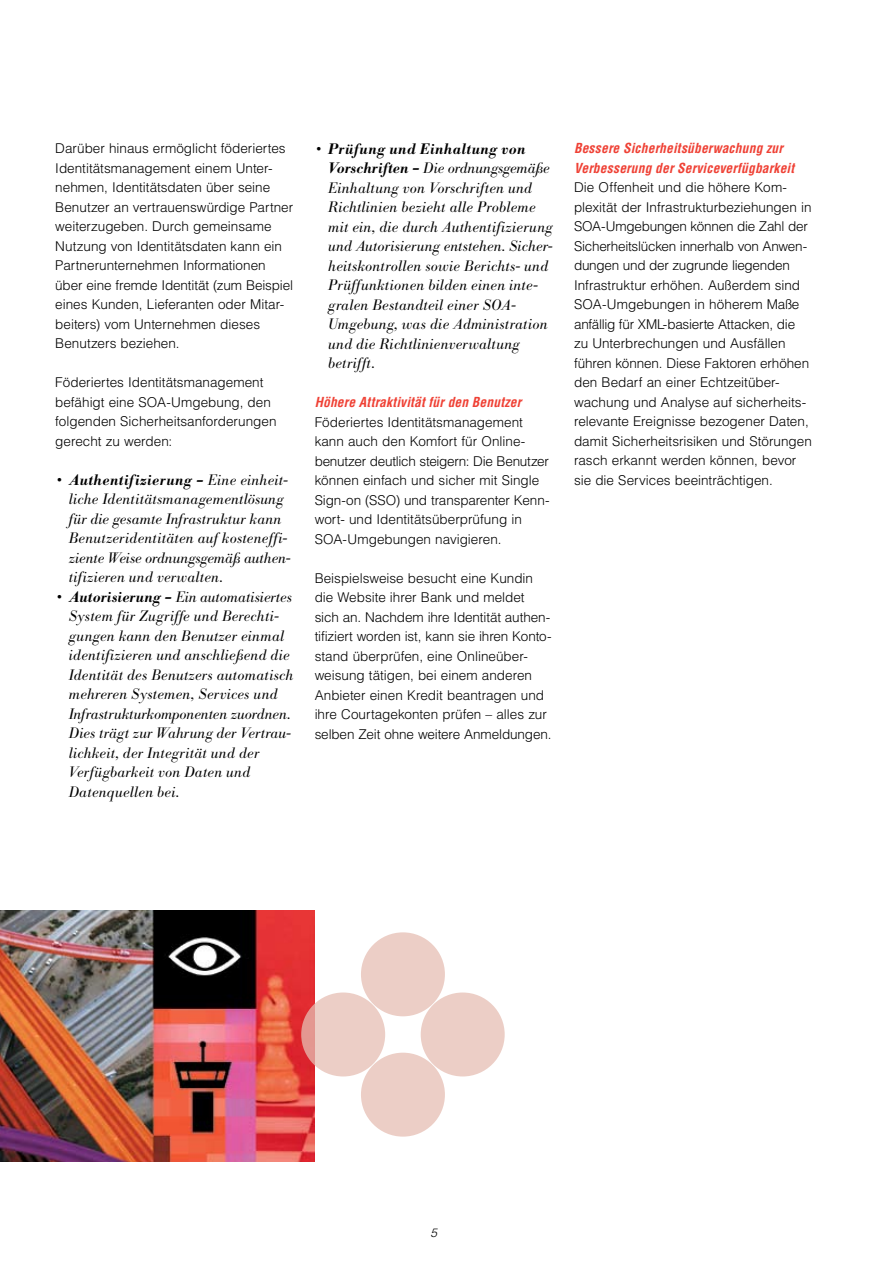
<style>
.page{position:relative;width:893px;height:1263px;background:#fff}
.page>*{position:absolute;margin:0;border:0;box-sizing:border-box;transform-origin:0 0}
.t1{font:italic 300 15px/19.5px "Bodoni BE";letter-spacing:.015em;color:#000}
.t2{font:italic 500 15px "Bodoni BE";color:#000}
.t3{font:300 13.5px/19.5px "Helvetica";color:#000}
.t4{font:italic 700 condensed 13.5px/19.5px "Helvetica";letter-spacing:.01em;color:#ef4135}
.s1{font-weight:500}
</style>
<div class="page">
<img style="left:0;top:910px;width:315px;height:251px">
<div style="left:361px;top:932px;width:84px;height:84px;background:#eccec6;border-radius:50%"></div>
<div style="left:361px;top:1053px;width:84px;height:83px;background:#eccec6;border-radius:50%"></div>
<div style="left:421px;top:992px;width:84px;height:84px;background:#eccec6;border-radius:50%"></div>
<svg style="left:301px;top:992px;width:84px;height:84px;background:#ebc7c0"></svg>
<p class="t3" style="left:55px;top:138px;width:240px">Darüber hinaus ermöglicht föderiertes Identitätsmanagement einem Unter&shy;nehmen, Identitätsdaten über seine Benutzer an vertrauenswürdige Partner weiterzugeben. Durch gemeinsame Nutzung von Identitätsdaten kann ein Partnerunternehmen Informationen über eine fremde Identität (zum Beispiel eines Kunden, Lieferanten oder Mitar&shy;beiters) vom Unternehmen dieses Benutzers beziehen.</p>
<p class="t3" style="left:55px;top:372px;width:223px">Föderiertes Identitätsmanagement befähigt eine SOA-Umgebung, den folgenden Sicherheitsanforderungen gerecht zu werden:</p>
<p class="t1" style="left:69px;top:470px;width:226px"><span class="s1">Authentifizierung –</span> Eine einheit&shy;liche Identitätsmanagementlösung für die gesamte Infrastruktur kann Benutzeridentitäten auf kosteneffi&shy;ziente Weise ordnungsgemäß authen&shy;tifizieren und verwalten.<br><span class="s1">Autorisierung –</span> Ein automatisiertes System für Zugriffe und Berechti&shy;gungen kann den Benutzer einmal identifizieren und anschließend die Identität des Benutzers automatisch mehreren Systemen, Services und Infrastrukturkomponenten zuordnen.<br>Dies trägt zur Wahrung der Vertrau&shy;lichkeit, der Integrität und der Verfügbarkeit von Daten und Datenquellen bei.</p>
<p class="t2" style="left:57px;top:471px;width:6px">•</p>
<p class="t2" style="left:57px;top:588px;width:6px">•</p>
<p class="t2" style="left:316px;top:140px;width:6px">•</p>
<p class="t4" style="left:574px;top:138px;width:222px">Bessere Sicherheitsüberwachung zur<br>Verbesserung der Serviceverfügbarkeit</p>
<p class="t3" style="left:574px;top:177px;width:239px">Die Offenheit und die höhere Kom&shy;plexität der Infrastrukturbeziehungen in SOA-Umgebungen können die Zahl der Sicherheitslücken innerhalb von Anwen&shy;dungen und der zugrunde liegenden Infrastruktur erhöhen. Außerdem sind SOA-Umgebungen in höherem Maße anfällig für XML-basierte Attacken, die zu Unterbrechungen und Ausfällen führen können. Diese Faktoren erhöhen den Bedarf an einer Echtzeitüber&shy;wachung und Analyse auf sicherheits&shy;relevante Ereignisse bezogener Daten, damit Sicherheitsrisiken und Störungen rasch erkannt werden können, bevor sie die Services beeinträchtigen.</p>
<p class="t1" style="left:328px;top:139px;width:226px"><span class="s1">Prüfung und Einhaltung von<br>Vorschriften –</span> Die ordnungsgemäße<br>Einhaltung von Vorschriften und<br>Richtlinien bezieht alle Probleme mit ein, die durch Authentifizierung und Autorisierung entstehen. Sicher&shy;heitskontrollen sowie Berichts- und<br>Prüffunktionen bilden einen inte&shy;gralen Bestandteil einer SOA-<br>Umgebung, was die Administration und die Richtlinienverwaltung betrifft.</p>
<p class="t4" style="left:315px;top:393px;width:208px">Höhere Attraktivität für den Benutzer</p>
<p class="t3" style="left:315px;top:412px;width:236px">Föderiertes Identitätsmanagement kann auch den Komfort für Online&shy;benutzer deutlich steigern: Die Benutzer können einfach und sicher mit Single Sign-on (SSO) und transparenter Kenn&shy;wort- und Identitätsüberprüfung in SOA-Umgebungen navigieren.</p>
<p class="t3" style="left:315px;top:568px;width:238px">Beispielsweise besucht eine Kundin die Website ihrer Bank und meldet sich an. Nachdem ihre Identität authen&shy;tifiziert worden ist, kann sie ihren Konto&shy;stand überprüfen, eine Onlineüber&shy;weisung tätigen, bei einem anderen Anbieter einen Kredit beantragen und ihre Courtagekonten prüfen – alles zur selben Zeit ohne weitere Anmeldungen.</p>
</div>
